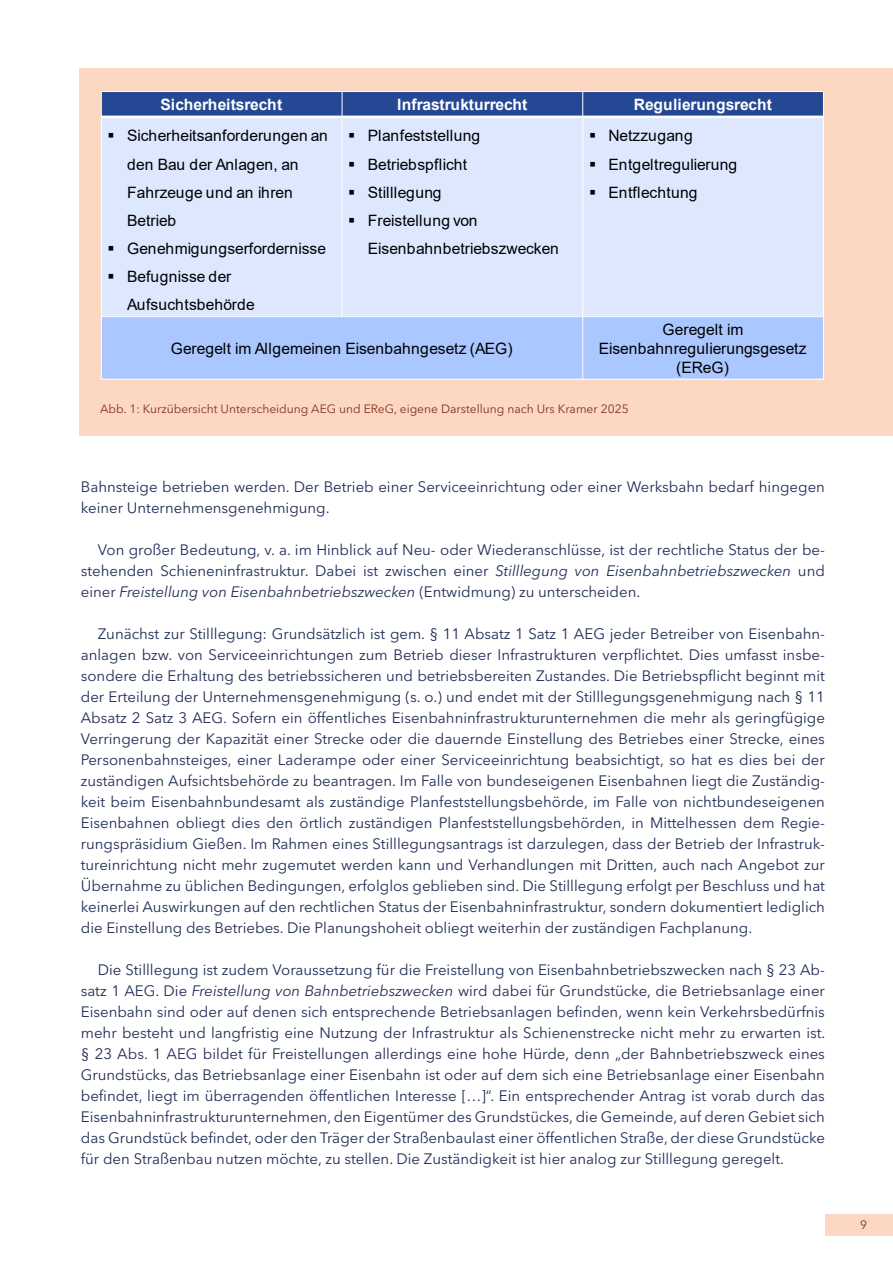
<style>
.page{position:relative;width:893px;height:1263px;background:#fff}
.page>*{position:absolute;margin:0;border:0;box-sizing:border-box;transform-origin:0 0}
.t1{font:15.6px/28.2px "Arial";color:#000}
.t2{font:700 15.6px "Arial";letter-spacing:-.015em;color:#fff}
.t3{font:15.6px "Arial";letter-spacing:.02em;color:#000}
.t4{font:15px/21px "Avenir Next LT Pro";color:#212d56;text-align:justify}
.t5{font:12px "Avenir Next LT Pro";color:#82311f}
.s1{font-style:italic}
</style>
<div class="page">
<div style="left:825px;top:1214px;width:68px;height:21px;background:#fcd8c2"></div>
<div style="left:79px;top:68px;width:814px;height:368px;background:#fcd8c2"></div>
<div style="left:101px;top:92px;width:241px;height:25px;background:#244894"></div>
<div style="left:342px;top:92px;width:241px;height:25px;background:#244894"></div>
<div style="left:583px;top:92px;width:240px;height:25px;background:#244894"></div>
<div style="left:101px;top:117px;width:241px;height:200px;background:#dde8ff"></div>
<div style="left:342px;top:117px;width:241px;height:200px;background:#dde8ff"></div>
<div style="left:583px;top:117px;width:240px;height:200px;background:#dde8ff"></div>
<div style="left:101px;top:317px;width:482px;height:62px;background:#abc7ff"></div>
<div style="left:583px;top:317px;width:240px;height:62px;background:#abc7ff"></div>
<hr style="left:342px;top:91px;width:1px;height:226px;background:#fff">
<hr style="left:582px;top:91px;width:1px;height:289px;background:#fff">
<hr style="left:101px;top:116px;width:723px;height:2px;background:#fff">
<hr style="left:101px;top:316px;width:723px;height:1px;background:#fff">
<hr style="left:101px;top:91px;width:1px;height:289px;background:#fff">
<hr style="left:823px;top:91px;width:1px;height:289px;background:#fff">
<hr style="left:101px;top:91px;width:723px;height:1px;background:#fff">
<hr style="left:101px;top:379px;width:723px;height:1px;background:#fff">
<p class="t2" style="left:160px;top:93px;width:123px">Sicherheitsrecht</p>
<p class="t2" style="left:397px;top:93px;width:132px">Infrastrukturrecht</p>
<p class="t2" style="left:634px;top:93px;width:140px">Regulierungsrecht</p>
<p class="t1" style="left:127px;top:121px;width:202px;text-indent:-20px">▪ Sicherheitsanforderungen an den Bau der Anlagen, an<br>Fahrzeuge und an ihren<br>Betrieb</p>
<p class="t1" style="left:108px;top:234px;width:220px">▪ Genehmigungserfordernisse</p>
<p class="t1" style="left:127px;top:262px;width:129px;line-height:28.7px;text-indent:-20px">▪ Befugnisse der<br>Aufsuchtsbehörde</p>
<p class="t1" style="left:348px;top:121px;width:133px">▪ Planfeststellung</p>
<p class="t1" style="left:348px;top:150px;width:120px">▪ Betriebspflicht</p>
<p class="t3" style="left:348px;top:181px;width:95px">▪ Stilllegung</p>
<p class="t1" style="left:368px;top:206px;width:193px;text-indent:-20px">▪ Freistellung von<br>Eisenbahnbetriebszwecken</p>
<p class="t1" style="left:589px;top:121px;width:105px">▪ Netzzugang</p>
<p class="t1" style="left:589px;top:150px;width:150px">▪ Entgeltregulierung</p>
<p class="t1" style="left:589px;top:178px;width:110px">▪ Entflechtung</p>
<p class="t1" style="left:171px;top:334px;width:343px">Geregelt im Allgemeinen Eisenbahngesetz (AEG)</p>
<p class="t1" style="left:599px;top:320px;width:209px;line-height:18.9px;text-align:center">Geregelt im<br>Eisenbahnregulierungsgesetz (EReG)</p>
<p class="t5" style="left:100px;top:402px;width:530px">Abb. 1: Kurzübersicht Unterscheidung AEG und EReG, eigene Darstellung nach Urs Kramer 2025</p>
<p class="t4" style="left:81px;top:476px;width:746px">Bahnsteige betrieben werden. Der Betrieb einer Serviceeinrichtung oder einer Werksbahn bedarf hingegen keiner Unternehmensgenehmigung.</p>
<p class="t4" style="left:81px;top:539px;width:746px;text-indent:17px">Von großer Bedeutung, v. a. im Hinblick auf Neu- oder Wiederanschlüsse, ist der rechtliche Status der be&shy;stehenden Schieneninfrastruktur. Dabei ist zwischen einer <span class="s1">Stilllegung von Eisenbahnbetriebszwecken</span> und einer <span class="s1">Freistellung von Eisenbahnbetriebszwecken</span> (Entwidmung) zu unterscheiden.</p>
<p class="t4" style="left:81px;top:623px;width:746px;text-indent:17px">Zunächst zur Stilllegung: Grundsätzlich ist gem. § 11 Absatz 1 Satz 1 AEG jeder Betreiber von Eisenbahn&shy;anlagen bzw. von Serviceeinrichtungen zum Betrieb dieser Infrastrukturen verpflichtet. Dies umfasst insbe&shy;sondere die Erhaltung des betriebssicheren und betriebsbereiten Zustandes. Die Betriebspflicht beginnt mit der Erteilung der Unternehmensgenehmigung (s. o.) und endet mit der Stilllegungsgenehmigung nach § 11<br>Absatz 2 Satz 3 AEG. Sofern ein öffentliches Eisenbahninfrastrukturunternehmen die mehr als geringfügige Verringerung der Kapazität einer Strecke oder die dauernde Einstellung des Betriebes einer Strecke, eines Personenbahnsteiges, einer Laderampe oder einer Serviceeinrichtung beabsichtigt, so hat es dies bei der zuständigen Aufsichtsbehörde zu beantragen. Im Falle von bundeseigenen Eisenbahnen liegt die Zuständig&shy;keit beim Eisenbahnbundesamt als zuständige Planfeststellungsbehörde, im Falle von nichtbundeseigenen Eisenbahnen obliegt dies den örtlich zuständigen Planfeststellungsbehörden, in Mittelhessen dem Regie&shy;rungspräsidium Gießen. Im Rahmen eines Stilllegungsantrags ist darzulegen, dass der Betrieb der Infrastruk&shy;tureinrichtung nicht mehr zugemutet werden kann und Verhandlungen mit Dritten, auch nach Angebot zur Übernahme zu üblichen Bedingungen, erfolglos geblieben sind. Die Stilllegung erfolgt per Beschluss und hat keinerlei Auswirkungen auf den rechtlichen Status der Eisenbahninfrastruktur, sondern dokumentiert lediglich die Einstellung des Betriebes. Die Planungshoheit obliegt weiterhin der zuständigen Fachplanung.</p>
<p class="t4" style="left:81px;top:959px;width:746px;text-indent:17px">Die Stilllegung ist zudem Voraussetzung für die Freistellung von Eisenbahnbetriebszwecken nach § 23 Ab&shy;satz 1 AEG. Die <span class="s1">Freistellung von Bahnbetriebszwecken</span> wird dabei für Grundstücke, die Betriebsanlage einer Eisenbahn sind oder auf denen sich entsprechende Betriebsanlagen befinden, wenn kein Verkehrsbedürfnis mehr besteht und langfristig eine Nutzung der Infrastruktur als Schienenstrecke nicht mehr zu erwarten ist. § 23 Abs. 1 AEG bildet für Freistellungen allerdings eine hohe Hürde, denn „der Bahnbetriebszweck eines Grundstücks, das Betriebsanlage einer Eisenbahn ist oder auf dem sich eine Betriebsanlage einer Eisenbahn befindet, liegt im überragenden öffentlichen Interesse […]“. Ein entsprechender Antrag ist vorab durch das Eisenbahninfrastrukturunternehmen, den Eigentümer des Grundstückes, die Gemeinde, auf deren Gebiet sich das Grundstück befindet, oder den Träger der Straßenbaulast einer öffentlichen Straße, der diese Grundstücke für den Straßenbau nutzen möchte, zu stellen. Die Zuständigkeit ist hier analog zur Stilllegung geregelt.</p>
<p class="t5" style="left:860px;top:1217px;width:8px">9</p>
</div>
